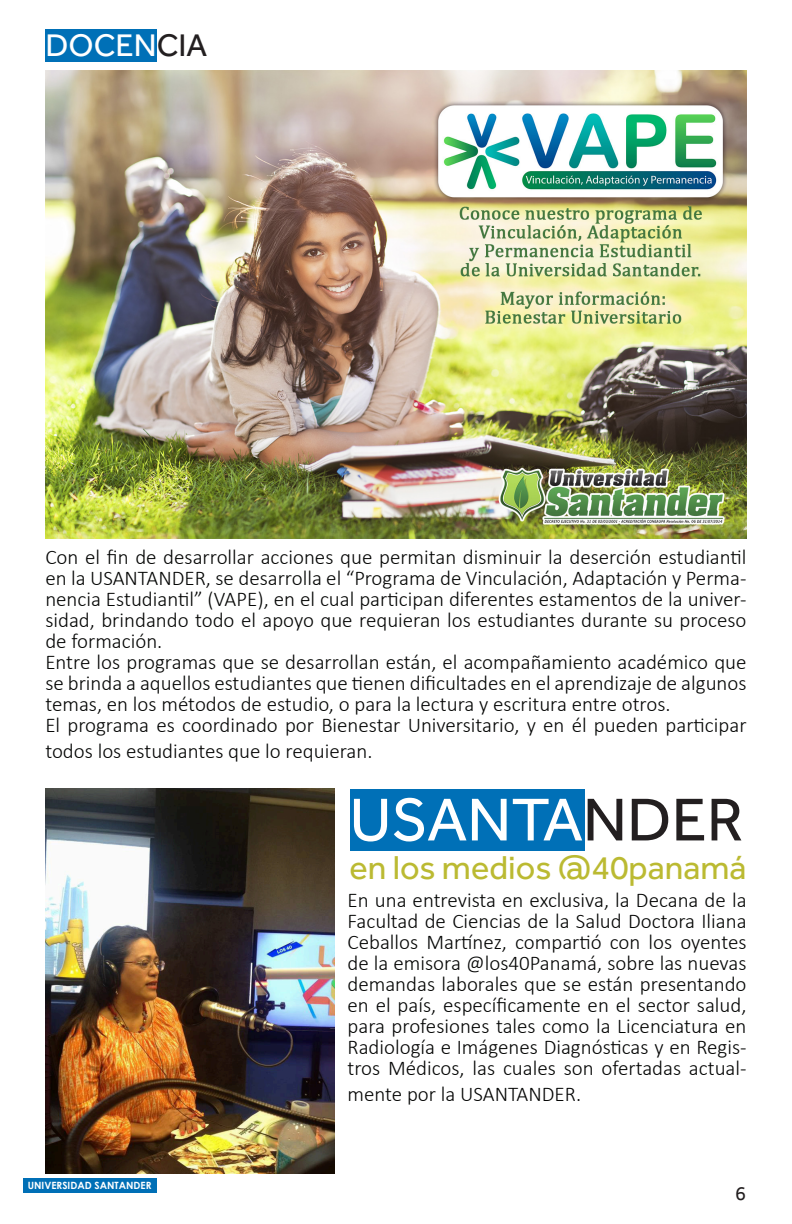
<style>
.page{position:relative;width:792px;height:1224px;background:#fff}
.page>*{position:absolute;margin:0;border:0;box-sizing:border-box;transform-origin:0 0}
.t1{font:62.4px "Effra";color:#fff}
.t2{font:34.2px "Effra";color:#bbba32}
.t3{font:32.4px "Effra";color:#fff}
.t4{font:300 21px/21px "Calibri";color:#040504;text-align:justify}
.t5{font:20px "Effra";color:#231f20}
.t6{font:700 10px "Century Gothic";color:#fff}
.s1{color:#231f20}
.s2{font-size:35.2px}
</style>
<div class="page">
<div style="left:23px;top:1179px;width:134px;height:14px;background:#006fb6"></div>
<div style="left:45px;top:29px;width:111px;height:32px;background:#0070b7"></div>
<div style="left:350px;top:789px;width:235px;height:62px;background:#0070b7"></div>
<img style="left:45px;top:71px;width:702px;height:467px">
<img style="left:45px;top:789px;width:289px;height:384px">
<p class="t3" style="left:45px;top:26px;width:163px">DOCEN<span class="s1">CIA</span></p>
<p class="t4" style="left:45px;top:546px;width:703px">Con el fin de desarrollar acciones que permitan disminuir la deserción estudiantil en la USANTANDER, se desarrolla el “Programa de Vinculación, Adaptación y Perma&shy;nencia Estudiantil” (VAPE), en el cual participan diferentes estamentos de la univer&shy;sidad, brindando todo el apoyo que requieran los estudiantes durante su proceso de formación.</p>
<p class="t4" style="left:45px;top:651px;width:703px">Entre los programas que se desarrollan están, el acompañamiento académico que se brinda a aquellos estudiantes que tienen dificultades en el aprendizaje de algunos temas, en los métodos de estudio, o para la lectura y escritura entre otros.</p>
<p class="t4" style="left:45px;top:711px;width:703px;line-height:26.4px">El programa es coordinado por Bienestar Universitario, y en él pueden participar todos los estudiantes que lo requieran.</p>
<p class="t1" style="left:350px;top:783px;width:396px">USANTA<span class="s1">NDER</span></p>
<p class="t2" style="left:350px;top:847px;width:399px">en los medios <span class="s2">@</span>40panamá</p>
<p class="t6" style="left:28px;top:1178px;width:125px">UNIVERSIDAD SANTANDER</p>
<p class="t4" style="left:348px;top:889px;width:401px">En una entrevista en exclusiva, la Decana de la Facultad de Ciencias de la Salud Doctora Iliana Ceballos Martínez, compartió con los oyentes de la emisora @los40Panamá, sobre las nuevas demandas laborales que se están presentando en el país, específicamente en el sector salud, para profesiones tales como la Licenciatura en Radiología e Imágenes Diagnósticas y en Regis&shy;tros Médicos, las cuales son ofertadas actual-</p>
<p class="t4" style="left:348px;top:1083px;width:235px">mente por la USANTANDER.</p>
<p class="t5" style="left:735px;top:1182px;width:12px">6</p>
</div>
